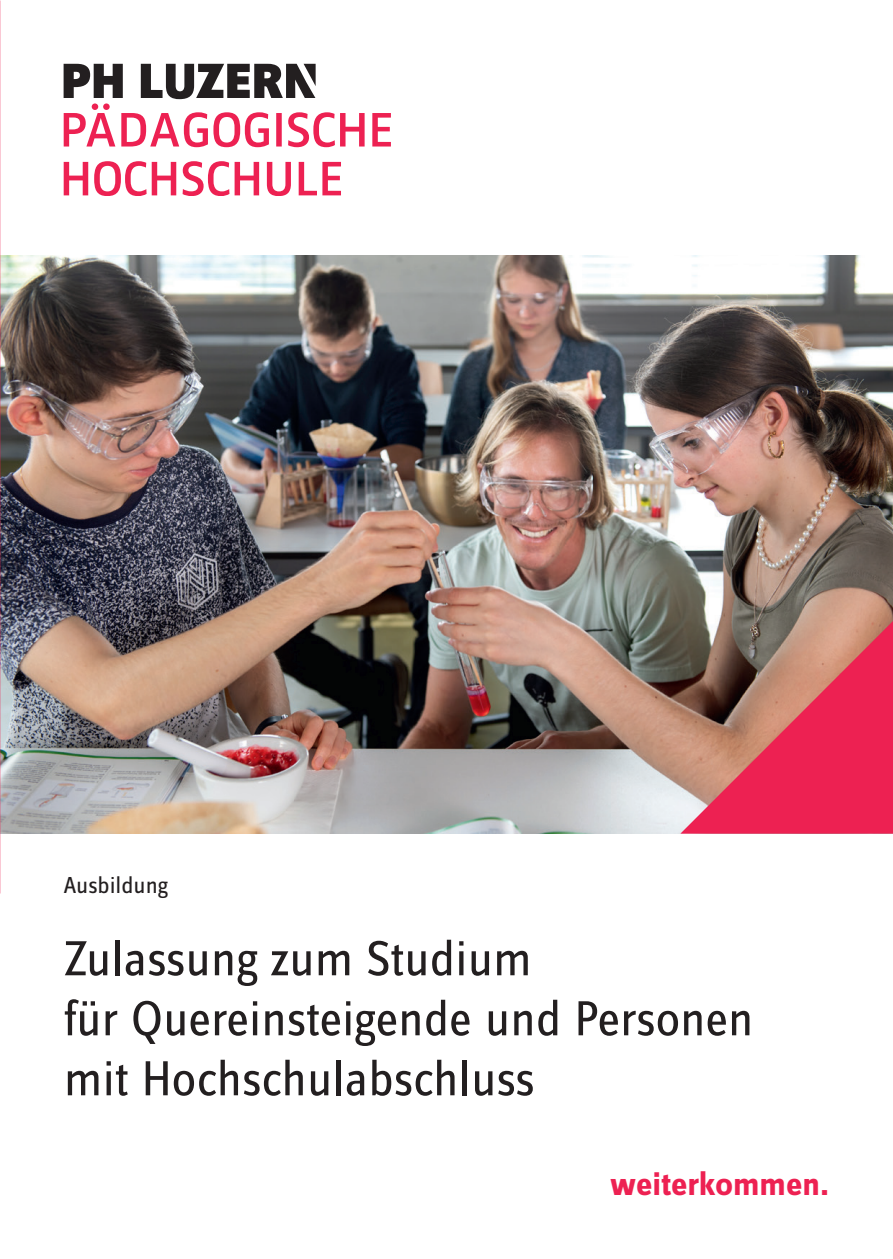
<style>
.page{position:relative;width:893px;height:1259px;background:#fff}
.page>*{position:absolute;margin:0;border:0;box-sizing:border-box;transform-origin:0 0}
.t1{font:51px/60px "Zine Sans Dis OT";color:#231f20}
.t2{font:700 34.2px "Zine Sans Dis OT";color:#ed2152}
.t3{font:24px "Zine Sans Dis OT";color:#231f20}
</style>
<div class="page">
<img style="left:0;top:255px;width:893px;height:578px">
<svg style="left:64px;top:162px;width:24px;height:33px"></svg>
<svg style="left:94px;top:161px;width:82px;height:35px"></svg>
<svg style="left:183px;top:161px;width:46px;height:35px"></svg>
<svg style="left:235px;top:162px;width:24px;height:33px"></svg>
<svg style="left:267px;top:162px;width:24px;height:34px"></svg>
<svg style="left:299px;top:162px;width:42px;height:33px"></svg>
<svg style="left:64px;top:64px;width:327px;height:83px"></svg>
<svg style="left:680px;top:621px;width:213px;height:212px;fill:#ed2152"></svg>
<p class="t3" style="left:64px;top:874px;width:106px">Ausbildung</p>
<p class="t1" style="left:64px;top:930px;width:691px">Zulassung zum Studium<br>für Quereinsteigende und Personen mit Hochschulabschluss</p>
<p class="t2" style="left:610px;top:1166px;width:221px">weiterkommen.</p>
</div>
